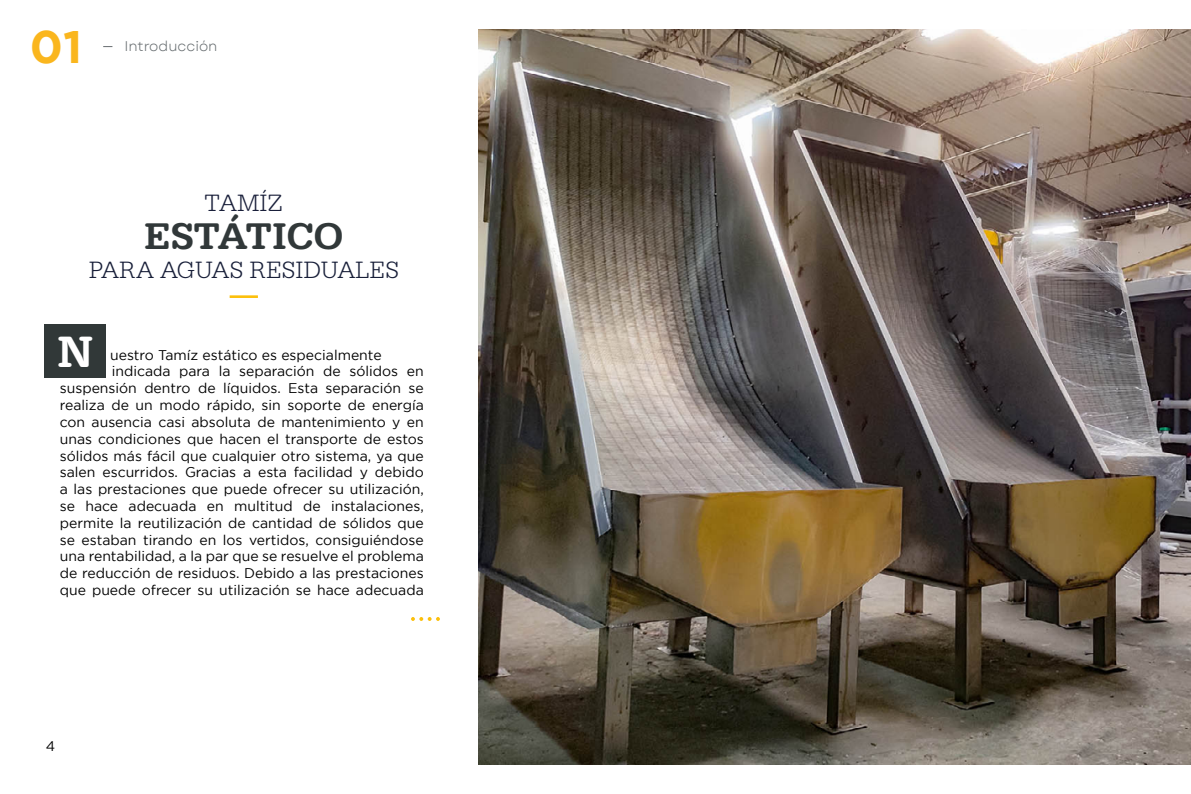
<style>
.page{position:relative;width:1191px;height:794px;background:#fff}
.page>*{position:absolute;margin:0;border:0;box-sizing:border-box;transform-origin:0 0}
.t1{font:700 45.5px "Gotham";color:#fab61e}
.t2{font:500 45.5px "FP Typewriter DEMO";color:#fff}
.t3{font:500 38.5px "FP Typewriter DEMO";letter-spacing:-.005em;color:#313839}
.t4{font:300 24.5px "FP Typewriter DEMO";color:#181f39}
.t5{font:300 24.5px "FP Typewriter DEMO";color:#191f3a}
.t6{font:14px "Gotham";color:#000}
.t7{font:14px "Garet";color:#676d70}
</style>
<div class="page">
<hr style="left:230px;top:295px;width:28px;height:3px;background:#fcc00c">
<div style="left:45px;top:324px;width:61px;height:54px;background:#313838"></div>
<svg style="left:411px;top:617px;width:29px;height:4px"></svg>
<img style="left:478px;top:30px;width:713px;height:734px">
<h1 class="t1" style="left:30px;top:21px;width:54px">01</h1>
<p class="t7" style="left:125px;top:38px;width:95px">Introducción</p>
<h3 class="t5" style="left:205px;top:188px;width:80px">TAMÍZ</h3>
<h2 class="t3" style="left:144px;top:214px;width:201px">ESTÁTICO</h2>
<h3 class="t4" style="left:89px;top:256px;width:312px">PARA AGUAS RESIDUALES</h3>
<h1 class="t2" style="left:57px;top:325px;width:38px">N</h1>
<p class="t6" style="left:110px;top:347px;width:273px">uestro Tamíz estático es especialmente</p>
<p class="t6" style="left:112px;top:364px;width:313px">indicada para la separación de sólidos en</p>
<p class="t6" style="left:60px;top:380px;width:365px">suspensión dentro de líquidos. Esta separación se</p>
<p class="t6" style="left:60px;top:397px;width:365px">realiza de un modo rápido, sin soporte de energía</p>
<p class="t6" style="left:60px;top:414px;width:365px">con ausencia casi absoluta de mantenimiento y en</p>
<p class="t6" style="left:60px;top:431px;width:365px">unas condiciones que hacen el transporte de estos</p>
<p class="t6" style="left:60px;top:448px;width:365px">sólidos más fácil que cualquier otro sistema, ya que</p>
<p class="t6" style="left:60px;top:464px;width:365px">salen escurridos. Gracias a esta facilidad y debido</p>
<p class="t6" style="left:60px;top:481px;width:365px">a las prestaciones que puede ofrecer su utilización,</p>
<p class="t6" style="left:60px;top:498px;width:365px">se hace adecuada en multitud de instalaciones,</p>
<p class="t6" style="left:60px;top:515px;width:365px">permite la reutilización de cantidad de sólidos que</p>
<p class="t6" style="left:60px;top:532px;width:365px">se estaban tirando en los vertidos, consiguiéndose</p>
<p class="t6" style="left:60px;top:548px;width:365px">una rentabilidad, a la par que se resuelve el problema</p>
<p class="t6" style="left:60px;top:565px;width:365px">de reducción de residuos. Debido a las prestaciones</p>
<p class="t6" style="left:60px;top:582px;width:365px">que puede ofrecer su utilización se hace adecuada</p>
<p class="t6" style="left:46px;top:738px;width:11px">4</p>
</div>
